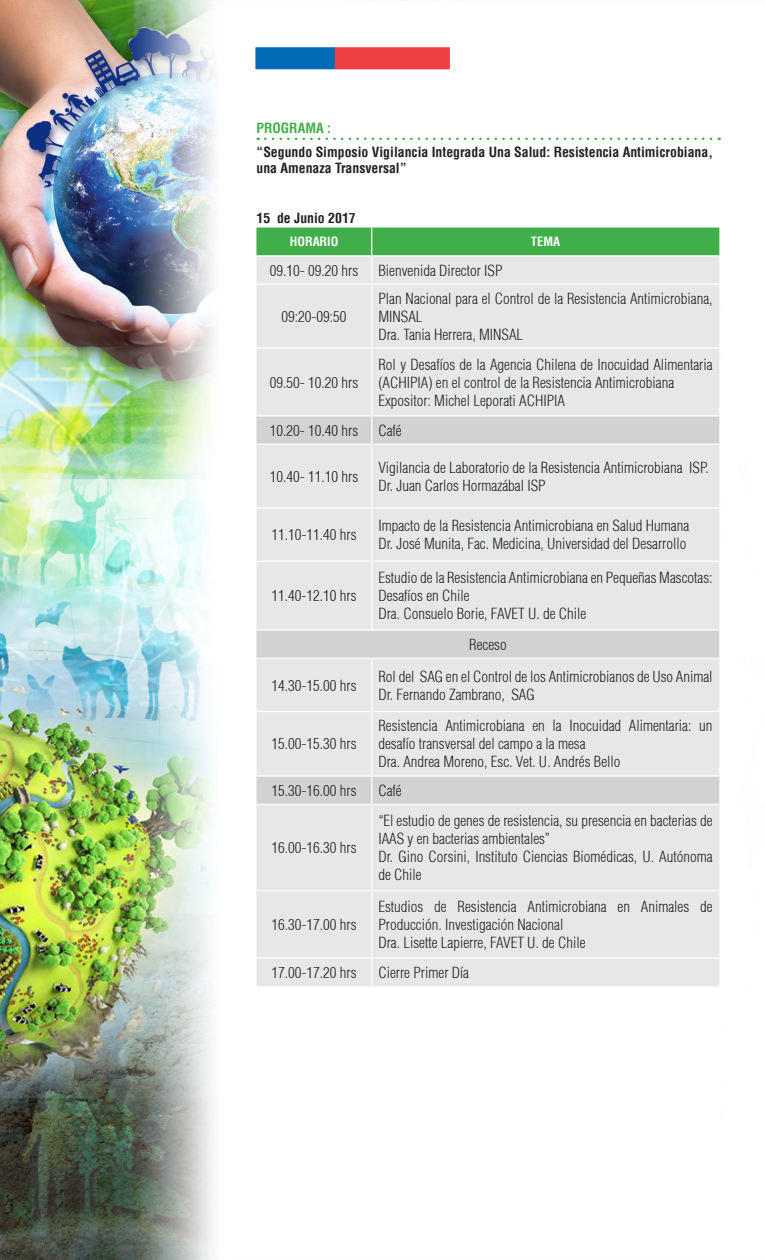
<style>
.page{position:relative;width:765px;height:1260px;background:#fff}
.page>*{position:absolute;margin:0;border:0;box-sizing:border-box;transform-origin:0 0}
.t1{font:300 condensed 15px/18px "Helvetica";color:#231f20}
.t2{font:700 condensed 13.75px/16.5px "Helvetica";color:#231f20}
.t3{font:700 condensed 13.75px "Helvetica";color:#40ae49}
.t4{font:700 condensed 12.5px "Helvetica";color:#fff}
</style>
<div class="page">
<img style="left:0;top:1px;width:721px;height:1259px">
<svg style="left:265px;top:138px;width:455px;height:2px"></svg>
<div style="left:256px;top:285px;width:463px;height:701px;background:#e6e7e9"></div>
<svg style="left:256px;top:416px;width:463px;height:388px;background:#e1e2e4"></svg>
<svg style="left:256px;top:228px;width:463px;height:56px;background:#96cc9c"></svg>
<hr style="left:256px;top:284px;width:116px;height:1px;background:#fff">
<hr style="left:372px;top:284px;width:347px;height:1px;background:#fff">
<hr style="left:371px;top:285px;width:1px;height:62px;background:#fff">
<hr style="left:256px;top:347px;width:116px;height:2px;background:#fff">
<hr style="left:372px;top:347px;width:347px;height:2px;background:#fff">
<hr style="left:371px;top:349px;width:1px;height:66px;background:#fff">
<hr style="left:256px;top:415px;width:116px;height:1px;background:#fff">
<hr style="left:372px;top:415px;width:347px;height:1px;background:#fff">
<svg style="left:371px;top:416px;width:1px;height:28px"></svg>
<hr style="left:256px;top:444px;width:116px;height:1px;background:#fff">
<hr style="left:372px;top:444px;width:347px;height:1px;background:#fff">
<hr style="left:371px;top:445px;width:1px;height:62px;background:#fff">
<hr style="left:256px;top:507px;width:116px;height:2px;background:#fff">
<hr style="left:372px;top:507px;width:347px;height:2px;background:#fff">
<hr style="left:371px;top:509px;width:1px;height:52px;background:#fff">
<hr style="left:256px;top:561px;width:116px;height:1px;background:#fff">
<hr style="left:372px;top:561px;width:347px;height:1px;background:#fff">
<hr style="left:371px;top:562px;width:1px;height:67px;background:#fff">
<hr style="left:256px;top:629px;width:116px;height:2px;background:#fff">
<hr style="left:372px;top:629px;width:347px;height:2px;background:#fff">
<hr style="left:256px;top:658px;width:116px;height:1px;background:#fff">
<hr style="left:372px;top:658px;width:347px;height:1px;background:#fff">
<hr style="left:371px;top:659px;width:1px;height:52px;background:#fff">
<hr style="left:256px;top:711px;width:116px;height:1px;background:#fff">
<hr style="left:372px;top:711px;width:347px;height:1px;background:#fff">
<hr style="left:371px;top:712px;width:1px;height:63px;background:#fff">
<hr style="left:256px;top:775px;width:116px;height:2px;background:#fff">
<hr style="left:372px;top:775px;width:347px;height:2px;background:#fff">
<svg style="left:371px;top:777px;width:1px;height:27px"></svg>
<hr style="left:256px;top:804px;width:116px;height:1px;background:#fff">
<hr style="left:372px;top:804px;width:347px;height:1px;background:#fff">
<hr style="left:371px;top:805px;width:1px;height:85px;background:#fff">
<hr style="left:256px;top:890px;width:116px;height:1px;background:#fff">
<hr style="left:372px;top:890px;width:347px;height:1px;background:#fff">
<hr style="left:371px;top:891px;width:1px;height:66px;background:#fff">
<hr style="left:256px;top:957px;width:116px;height:2px;background:#fff">
<hr style="left:372px;top:957px;width:347px;height:2px;background:#fff">
<svg style="left:371px;top:959px;width:1px;height:27px"></svg>
<img style="left:256px;top:48px;width:193px;height:21px">
<div style="left:253px;top:45px;width:199px;height:27px;border:2px solid #fff"></div>
<p class="t3" style="left:256px;top:119px;width:76px">PROGRAMA :</p>
<p class="t2" style="left:256px;top:143px;width:458px">“Segundo Simposio Vigilancia Integrada Una Salud: Resistencia Antimicrobiana, una Amenaza Transversal”</p>
<p class="t2" style="left:256px;top:209px;width:101px">15 de Junio 2017</p>
<p class="t4" style="left:290px;top:234px;width:50px">HORARIO</p>
<p class="t4" style="left:531px;top:234px;width:31px">TEMA</p>
<p class="t1" style="left:270px;top:261px;width:90px">09.10- 09.20 hrs</p>
<p class="t1" style="left:378px;top:261px;width:126px">Bienvenida Director ISP</p>
<p class="t1" style="left:282px;top:307px;width:66px">09:20-09:50</p>
<p class="t1" style="left:378px;top:289px;width:336px">Plan Nacional para el Control de la Resistencia Antimicrobiana,<br>MINSAL</p>
<p class="t1" style="left:378px;top:325px;width:146px">Dra. Tania Herrera, MINSAL</p>
<p class="t1" style="left:270px;top:373px;width:90px">09.50- 10.20 hrs</p>
<p class="t1" style="left:378px;top:355px;width:336px">Rol y Desafíos de la Agencia Chilena de Inocuidad Alimentaria (ACHIPIA) en el control de la Resistencia Antimicrobiana</p>
<p class="t1" style="left:378px;top:391px;width:188px">Expositor: Michel Leporati ACHIPIA</p>
<p class="t1" style="left:270px;top:421px;width:90px">10.20- 10.40 hrs</p>
<p class="t1" style="left:378px;top:421px;width:25px">Café</p>
<p class="t1" style="left:270px;top:467px;width:90px">10.40- 11.10 hrs</p>
<p class="t1" style="left:378px;top:458px;width:332px">Vigilancia de Laboratorio de la Resistencia Antimicrobiana ISP.</p>
<p class="t1" style="left:378px;top:476px;width:169px">Dr. Juan Carlos Hormazábal ISP</p>
<p class="t1" style="left:272px;top:526px;width:86px">11.10-11.40 hrs</p>
<p class="t1" style="left:272px;top:587px;width:86px">11.40-12.10 hrs</p>
<p class="t1" style="left:272px;top:676px;width:86px">14.30-15.00 hrs</p>
<p class="t1" style="left:272px;top:735px;width:86px">15.00-15.30 hrs</p>
<p class="t1" style="left:378px;top:517px;width:312px">Impacto de la Resistencia Antimicrobiana en Salud Humana</p>
<p class="t1" style="left:378px;top:535px;width:309px">Dr. José Munita, Fac. Medicina, Universidad del Desarrollo</p>
<p class="t1" style="left:378px;top:569px;width:336px">Estudio de la Resistencia Antimicrobiana en Pequeñas Mascotas:<br>Desafíos en Chile</p>
<p class="t1" style="left:378px;top:605px;width:209px">Dra. Consuelo Borie, FAVET U. de Chile</p>
<p class="t1" style="left:469px;top:635px;width:39px">Receso</p>
<p class="t1" style="left:378px;top:667px;width:336px">Rol del SAG en el Control de los Antimicrobianos de Uso Animal</p>
<p class="t1" style="left:378px;top:685px;width:158px">Dr. Fernando Zambrano, SAG</p>
<p class="t1" style="left:378px;top:717px;width:336px">Resistencia Antimicrobiana en la Inocuidad Alimentaria: un desafío transversal del campo a la mesa</p>
<p class="t1" style="left:378px;top:753px;width:244px">Dra. Andrea Moreno, Esc. Vet. U. Andrés Bello</p>
<p class="t1" style="left:272px;top:781px;width:86px">15.30-16.00 hrs</p>
<p class="t1" style="left:378px;top:781px;width:25px">Café</p>
<p class="t1" style="left:272px;top:839px;width:86px">16.00-16.30 hrs</p>
<p class="t1" style="left:272px;top:915px;width:86px">16.30-17.00 hrs</p>
<p class="t1" style="left:378px;top:812px;width:336px">“El estudio de genes de resistencia, su presencia en bacterias de<br>IAAS y en bacterias ambientales”</p>
<p class="t1" style="left:378px;top:848px;width:336px">Dr. Gino Corsini, Instituto Ciencias Biomédicas, U. Autónoma de Chile</p>
<p class="t1" style="left:378px;top:897px;width:336px">Estudios de Resistencia Antimicrobiana en Animales de<br>Producción. Investigación Nacional</p>
<p class="t1" style="left:378px;top:933px;width:209px">Dra. Lisette Lapierre, FAVET U. de Chile</p>
<p class="t1" style="left:272px;top:964px;width:86px">17.00-17.20 hrs</p>
<p class="t1" style="left:378px;top:964px;width:92px">Cierre Primer Día</p>
</div>
